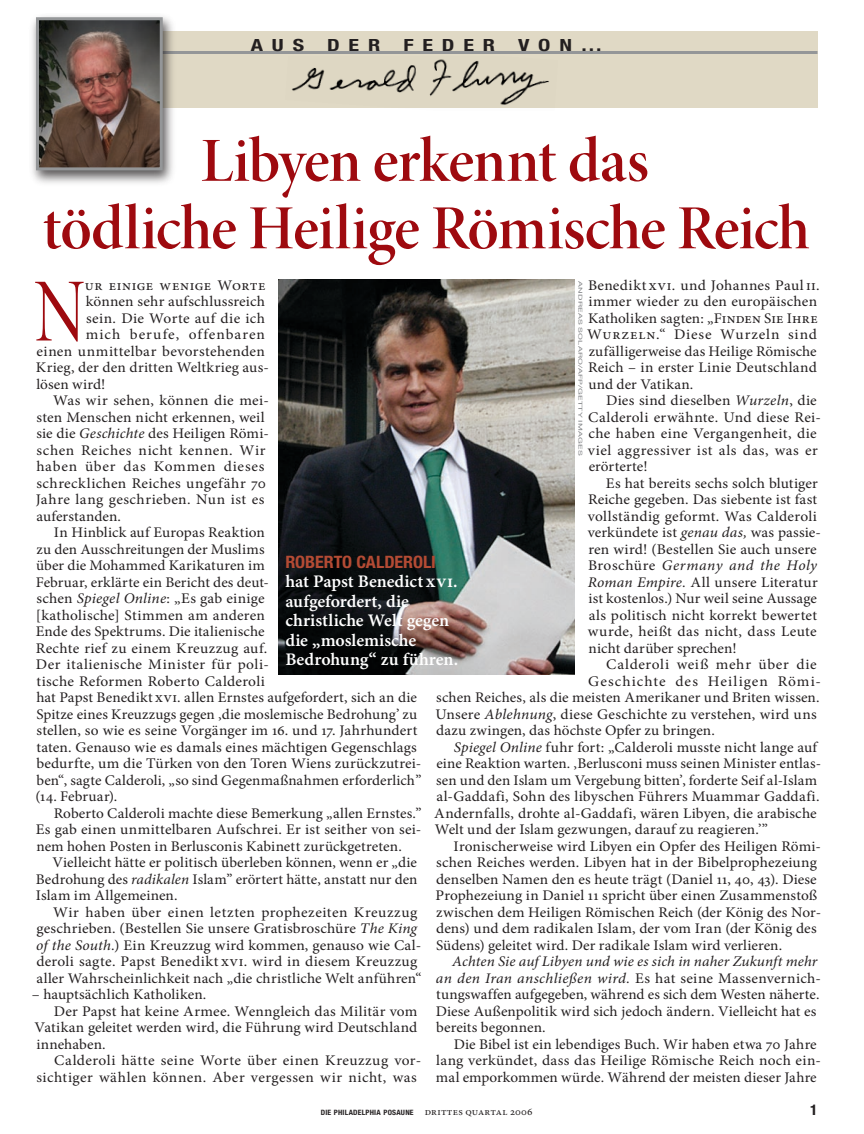
<style>
.page{position:relative;width:864px;height:1134px;background:#fff}
.page>*{position:absolute;margin:0;border:0;box-sizing:border-box;transform-origin:0 0}
.t1{font:90.6px "Minion Pro Disp";color:#9e0a0f;scale:.8 1}
.t2{font:63px/67.5px "Minion Pro Semibold Disp";letter-spacing:-.02em;color:#9e0a0f;text-align:center}
.t3{font:17.7px/19.5px "Minion Pro Semibold Capt";letter-spacing:-.005em;color:#fff}
.t4{font:700 condensed 17.1px "Helvetica Neue LT Std";color:#b44b34;scale:1.05 1}
.t5{font:700 condensed 16.8px "Helvetica Neue LT Std";letter-spacing:.405em;color:#231f20;scale:1.31 1}
.t6{font:14.7px/16.5px "Minion Pro";letter-spacing:.01em;color:#231f20;scale:1.05 1}
.t7{font:14.7px/16.5px "Minion Pro";letter-spacing:.01em;color:#231f20;scale:1.04 1}
.t8{font:14.7px "Minion Pro";letter-spacing:.01em;color:#231f20}
.t9{font:14.7px "Minion Pro";letter-spacing:.035em;color:#231f20;scale:1.05 1}
.t10{font:14.7px "Minion Pro";letter-spacing:.03em;color:#231f20;scale:1.05 1}
.t11{font:14.7px "Minion Pro";letter-spacing:.04em;color:#231f20;scale:1.05 1}
.t12{font:14.7px "Minion Pro";letter-spacing:.05em;color:#231f20;scale:1.05 1}
.t13{font:14.7px "Minion Pro";letter-spacing:.065em;color:#231f20;scale:1.05 1}
.t14{font:10.5px "Minion Pro";letter-spacing:.02em;color:#231f20;scale:1.05 1}
.t15{font:700 condensed 7.35px "Helvetica Neue LT Std";color:#231f20;scale:1.05 1}
.t16{font:5.4px "Helvetica Neue";letter-spacing:.025em;color:#808285;scale:1.67 1}
.s1{font-style:italic}
</style>
<div class="page">
<div style="left:36px;top:32px;width:782px;height:76px;background:#e0d9c5"></div>
<hr style="left:36px;top:51px;width:781px;height:3px;background:#949698">
<div style="left:29px;top:13px;width:149px;height:175px;background:#231f20;opacity:.75"></div>
<img style="left:40px;top:21px;width:119px;height:145px">
<div style="left:36px;top:17px;width:127px;height:153px;border:3px solid #949698"></div>
<img style="left:291px;top:59px;width:258px;height:46px">
<img style="left:279px;top:279px;width:296px;height:396px">
<p class="t5" style="left:251px;top:35px;width:41px">AUS</p>
<p class="t5" style="left:327px;top:35px;width:42px">DER</p>
<p class="t5" style="left:403px;top:35px;width:72px">FEDER</p>
<p class="t5" style="left:518px;top:35px;width:66px">VON…</p>
<h2 class="t2" style="left:43px;top:129px;width:769px">Libyen erkennt das<br>tödliche Heilige Römische Reich</h2>
<p class="t16" style="left:584px;top:281px;width:106px;rotate:90deg">andreas Solaro/AFP/Getty images</p>
<p class="t6" style="left:587px;top:277px;width:223px">Benedikt XVI. und Johannes PaulII. immer wieder zu den europäischen<br>Katholiken sagten: „Finden Sie Ihre<br>Wurzeln.“ Diese Wurzeln sind zufälligerweise das Heilige Römische<br>Reich – in erster Linie Deutschland und der Vatikan.</p>
<p class="t6" style="left:588px;top:392px;width:224px;text-indent:18px">Dies sind dieselben <span class="s1">Wurzeln</span>, die<br>Calderoli erwähnte. Und diese Rei&shy;che haben eine Vergangenheit, die viel aggressiver ist als das, was er erörterte!</p>
<p class="t6" style="left:588px;top:475px;width:224px;text-indent:18px">Es hat bereits sechs solch blutiger Reiche gegeben. Das siebente ist fast vollständig geformt. Was Calderoli verkündete ist <span class="s1">genau das,</span> was passie&shy;ren wird! (Bestellen Sie auch unsere Broschüre <span class="s1">Germany and the Holy Roman Empire.</span> All unsere Literatur ist kostenlos.) Nur weil seine Aussage als politisch nicht korrekt bewertet wurde, heißt das nicht, dass Leute nicht darüber sprechen!</p>
<p class="t6" style="left:606px;top:656px;width:202px">Calderoli weiß mehr über die</p>
<p class="t6" style="left:588px;top:673px;width:223px">Geschichte des Heiligen Römi-</p>
<p class="t7" style="left:436px;top:689px;width:370px">schen Reiches, als die meisten Amerikaner und Briten wissen.</p>
<p class="t6" style="left:436px;top:706px;width:365px">Unsere <span class="s1">Ablehnung</span>, diese Geschichte zu verstehen, wird uns</p>
<p class="t7" style="left:436px;top:722px;width:269px">dazu zwingen, das höchste Opfer zu bringen.</p>
<p class="t6" style="left:454px;top:739px;width:348px"><span class="s1">Spiegel Online</span> fuhr fort: „Calderoli musste nicht lange auf</p>
<p class="t8" style="left:436px;top:753px;width:386px">eine Reaktion warten. ‚Berlusconi muss seinen Minister entlas-</p>
<p class="t8" style="left:436px;top:770px;width:382px">sen und den Islam um Vergebung bitten’, forderte Seif al-Islam</p>
<p class="t6" style="left:436px;top:788px;width:366px">al-Gaddafi, Sohn des libyschen Führers Muammar Gaddafi.</p>
<p class="t6" style="left:434px;top:805px;width:366px">Andernfalls, drohte al-Gaddafi, wären Libyen, die arabische</p>
<p class="t7" style="left:435px;top:821px;width:322px">Welt und der Islam gezwungen, darauf zu reagieren.’”</p>
<p class="t6" style="left:454px;top:838px;width:352px">Ironischerweise wird Libyen ein Opfer des Heiligen Römi-</p>
<p class="t6" style="left:436px;top:854px;width:364px">schen Reiches werden. Libyen hat in der Bibelprophezeiung</p>
<p class="t7" style="left:436px;top:871px;width:368px">denselben Namen den es heute trägt (Daniel 11, 40, 43). Diese</p>
<p class="t7" style="left:436px;top:887px;width:368px">Prophezeiung in Daniel 11 spricht über einen Zusammenstoß</p>
<p class="t7" style="left:436px;top:904px;width:372px">zwischen dem Heiligen Römischen Reich (der König des Nor-</p>
<p class="t6" style="left:436px;top:920px;width:364px">dens) und dem radikalen Islam, der vom Iran (der König des</p>
<p class="t7" style="left:436px;top:937px;width:334px">Südens) geleitet wird. Der radikale Islam wird verlieren.</p>
<p class="t6" style="left:436px;top:953px;width:369px;text-indent:17px"><span class="s1">Achten Sie auf Libyen und wie es sich in naher Zukunft mehr an den Iran anschließen wird.</span> Es hat seine Massenvernich&shy;tungswaffen aufgegeben, während es sich dem Westen näherte.<br>Diese Außenpolitik wird sich jedoch ändern. Vielleicht hat es bereits begonnen.</p>
<p class="t7" style="left:436px;top:1036px;width:372px;text-indent:18px">Die Bibel ist ein lebendiges Buch. Wir haben etwa 70 Jahre lang verkündet, dass das Heilige Römische Reich noch ein&shy;mal emporkommen würde. Während der meisten dieser Jahre</p>
<h1 class="t1" style="left:34px;top:257px;width:66px">N</h1>
<p class="t9" style="left:85px;top:275px;width:174px">ur einige wenige Worte</p>
<p class="t6" style="left:86px;top:293px;width:172px">können sehr aufschlussreich</p>
<p class="t6" style="left:86px;top:310px;width:172px">sein. Die Worte auf die ich</p>
<p class="t13" style="left:86px;top:324px;width:172px">mich berufe, offenbaren</p>
<p class="t6" style="left:37px;top:343px;width:219px">einen unmittelbar bevorstehenden</p>
<p class="t6" style="left:36px;top:359px;width:224px">Krieg, der den dritten Weltkrieg aus-</p>
<p class="t7" style="left:36px;top:376px;width:68px">lösen wird!</p>
<p class="t6" style="left:53px;top:392px;width:207px">Was wir sehen, können die mei-</p>
<p class="t6" style="left:37px;top:409px;width:219px">sten Menschen nicht erkennen, weil</p>
<p class="t7" style="left:37px;top:425px;width:225px">sie die <span class="s1">Geschichte</span> des Heiligen Römi-</p>
<p class="t6" style="left:37px;top:442px;width:220px">schen Reiches nicht kennen. Wir</p>
<p class="t12" style="left:36px;top:456px;width:219px">haben über das Kommen dieses</p>
<p class="t6" style="left:37px;top:475px;width:220px">schrecklichen Reiches ungefähr 70</p>
<p class="t6" style="left:36px;top:491px;width:219px">Jahre lang geschrieben. Nun ist es</p>
<p class="t7" style="left:37px;top:508px;width:83px">auferstanden.</p>
<p class="t7" style="left:54px;top:524px;width:205px">In Hinblick auf Europas Reaktion</p>
<p class="t8" style="left:37px;top:539px;width:230px">zu den Ausschreitungen der Muslims</p>
<p class="t8" style="left:36px;top:555px;width:230px">über die Mohammed Karikaturen im</p>
<p class="t7" style="left:36px;top:574px;width:226px">Februar, erklärte ein Bericht des deut-</p>
<p class="t6" style="left:37px;top:590px;width:219px">schen <span class="s1">Spiegel Online</span>: „Es gab einige</p>
<p class="t6" style="left:36px;top:607px;width:220px">[katholische] Stimmen am anderen</p>
<p class="t7" style="left:36px;top:623px;width:221px">Ende des Spektrums. Die italienische</p>
<p class="t6" style="left:36px;top:640px;width:222px">Rechte rief zu einem Kreuzzug auf.</p>
<p class="t6" style="left:36px;top:656px;width:223px">Der italienische Minister für poli-</p>
<p class="t6" style="left:36px;top:673px;width:219px">tische Reformen Roberto Calderoli</p>
<p class="t7" style="left:36px;top:689px;width:368px">hat Papst BenediktXVI. allen Ernstes aufgefordert, sich an die</p>
<p class="t8" style="left:36px;top:704px;width:382px">Spitze eines Kreuzzugs gegen ‚die moslemische Bedrohung’ zu</p>
<p class="t6" style="left:37px;top:722px;width:364px">stellen, so wie es seine Vorgänger im 16. und 17. Jahrhundert</p>
<p class="t6" style="left:36px;top:739px;width:364px">taten. Genauso wie es damals eines mächtigen Gegenschlags</p>
<p class="t6" style="left:37px;top:755px;width:368px">bedurfte, um die Türken von den Toren Wiens zurückzutrei-</p>
<p class="t8" style="left:37px;top:770px;width:387px">ben“, sagte Calderoli, „so sind Gegenmaßnahmen erforderlich”</p>
<p class="t7" style="left:36px;top:788px;width:80px">(14. Februar).</p>
<p class="t7" style="left:54px;top:805px;width:355px">Roberto Calderoli machte diese Bemerkung „allen Ernstes.”</p>
<p class="t6" style="left:36px;top:821px;width:369px">Es gab einen unmittelbaren Aufschrei. Er ist seither von sei-</p>
<p class="t7" style="left:36px;top:838px;width:353px">nem hohen Posten in Berlusconis Kabinett zurückgetreten.</p>
<p class="t7" style="left:53px;top:854px;width:352px">Vielleicht hätte er politisch überleben können, wenn er „die</p>
<p class="t8" style="left:36px;top:869px;width:383px">Bedrohung des <span class="s1">radikalen</span> Islam” erörtert hätte, anstatt nur den</p>
<p class="t7" style="left:36px;top:887px;width:138px">Islam im Allgemeinen.</p>
<p class="t11" style="left:53px;top:902px;width:349px">Wir haben über einen letzten prophezeiten Kreuzzug</p>
<p class="t6" style="left:37px;top:920px;width:364px">geschrieben. (Bestellen Sie unsere Gratisbroschüre <span class="s1">The King</span></p>
<p class="t6" style="left:36px;top:937px;width:368px"><span class="s1">of the South.</span>) Ein Kreuzzug wird kommen, genauso wie Cal-</p>
<p class="t6" style="left:36px;top:953px;width:364px">deroli sagte. Papst Benedikt XVI. wird in diesem Kreuzzug</p>
<p class="t7" style="left:37px;top:970px;width:372px">aller Wahrscheinlichkeit nach „die christliche Welt anführen“</p>
<p class="t7" style="left:32px;top:986px;width:169px">– hauptsächlich Katholiken.</p>
<p class="t6" style="left:54px;top:1003px;width:348px">Der Papst hat keine Armee. Wenngleich das Militär vom</p>
<p class="t6" style="left:35px;top:1019px;width:366px">Vatikan geleitet werden wird, die Führung wird Deutschland</p>
<p class="t7" style="left:36px;top:1036px;width:68px">innehaben.</p>
<p class="t9" style="left:54px;top:1050px;width:351px">Calderoli hätte seine Worte über einen Kreuzzug vor-</p>
<p class="t10" style="left:37px;top:1067px;width:364px">sichtiger wählen können. Aber vergessen wir nicht, was</p>
<p class="t4" style="left:285px;top:552px;width:143px">ROBERTO CALDEROLI</p>
<p class="t3" style="left:285px;top:573px;width:174px">hat Papst Benedictxvi. aufgefordert, die christliche Welt gegen die „moslemische<br>Bedrohung“ zu führen.</p>
<p class="t15" style="left:321px;top:1108px;width:5px">DIE</p>
<p class="t15" style="left:334px;top:1108px;width:5px">PHILADELPHIA</p>
<p class="t15" style="left:383px;top:1108px;width:6px">POSAUNE</p>
<p class="t14" style="left:425px;top:1104px;width:104px">drittes quartal 2006</p>
</div>
